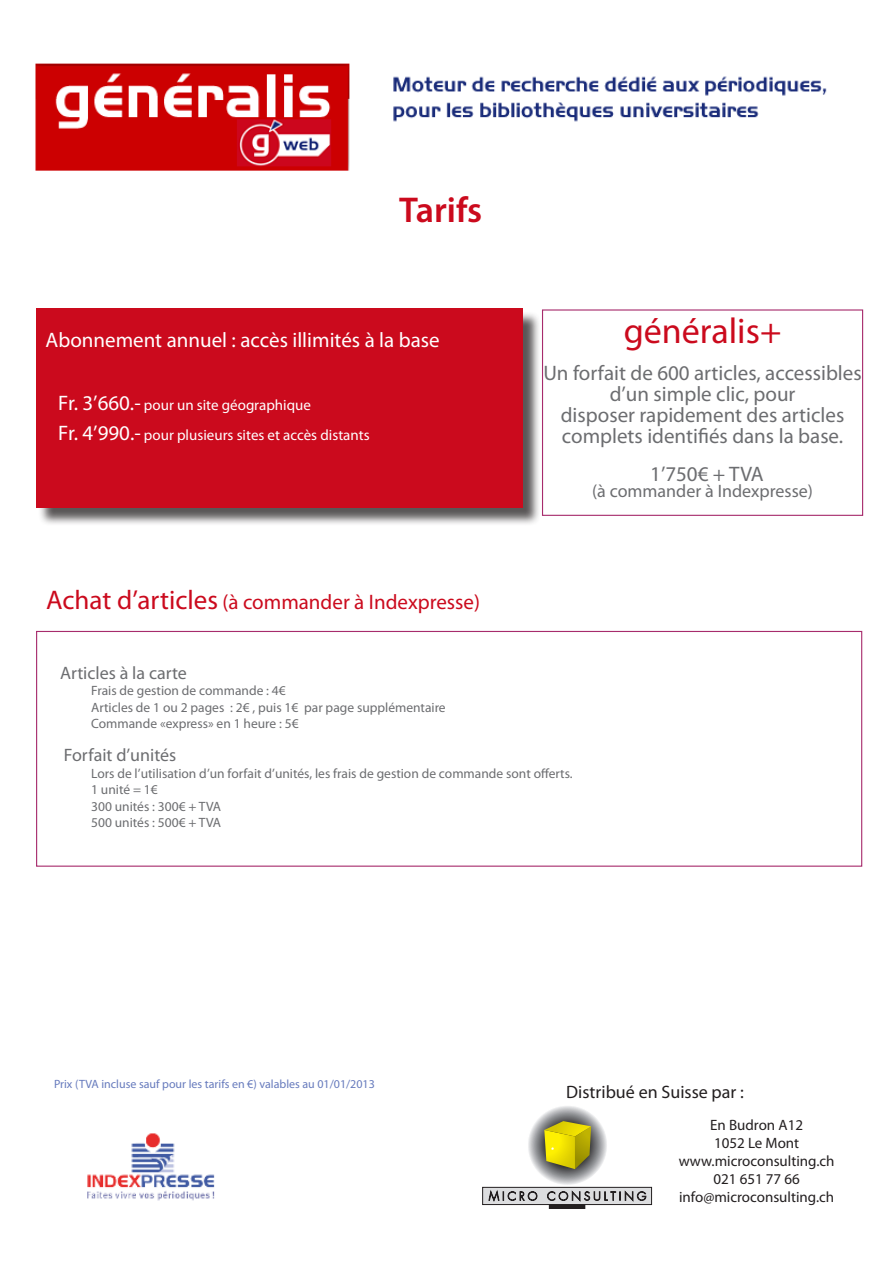
<style>
.page{position:relative;width:893px;height:1263px;background:#fff}
.page>*{position:absolute;margin:0;border:0;box-sizing:border-box;transform-origin:0 0}
.t1{font:36px "Myriad Pro";color:#cb0a1d}
.t2{font:600 36px "Myriad Pro";color:#cb0a1d}
.t3{font:21px/21px "Myriad Pro";color:#6c6d70;text-align:center}
.t4{font:21px "Myriad Pro";color:#cb0a1d}
.t5{font:21px "Myriad Pro";color:#fff}
.t6{font:18px "Myriad Pro";color:#6c6d70}
.t7{font:18px "Myriad Pro";color:#231f20}
.t8{font:15px "Myriad Pro";color:#231f20}
.t9{font:15px "Myriad Pro";color:#fff}
.t10{font:13.5px "Myriad Pro";color:#6c6d70}
.t11{font:12px "Myriad Pro";color:#677bbd}
.s1{font-size:21px}
.s2{font-size:27px}
</style>
<div class="page">
<img style="left:87px;top:1133px;width:128px;height:68px">
<img style="left:35px;top:63px;width:792px;height:108px">
<div style="left:38px;top:311px;width:503px;height:216px;background:#231f20;opacity:.75"></div>
<div style="left:36px;top:308px;width:486px;height:200px;background:#cb0a1d"></div>
<div style="left:36px;top:631px;width:826px;height:236px;border:1px solid #a72b6c"></div>
<div style="left:542px;top:309px;width:321px;height:207px;border:1px solid #a72b6c"></div>
<svg style="left:527px;top:1105px;width:80px;height:80px"></svg>
<svg style="left:544px;top:1121px;width:47px;height:48px"></svg>
<div style="left:549px;top:1204px;width:36px;height:5px;background:#231f20"></div>
<div style="left:482px;top:1187px;width:170px;height:18px;background:#dcdddf;border:1px solid #231f20"></div>
<svg style="left:489px;top:1191px;width:48px;height:10px"></svg>
<svg style="left:547px;top:1191px;width:99px;height:10px"></svg>
<p class="t2" style="left:399px;top:187px;width:85px">Tarifs</p>
<p class="t5" style="left:46px;top:327px;width:396px">Abonnement annuel : accès illimités à la base</p>
<p class="t9" style="left:58px;top:396px;width:254px"><span class="s1">Fr. 3’660.-</span> pour un site géographique</p>
<p class="t9" style="left:58px;top:426px;width:313px"><span class="s1">Fr. 4’990.-</span> pour plusieurs sites et accès distants</p>
<p class="t4" style="left:46px;top:589px;width:435px"><span class="s2">Achat d’articles</span> (à commander à Indexpresse)</p>
<p class="t1" style="left:624px;top:309px;width:159px">généralis+</p>
<p class="t3" style="left:543px;top:362px;width:320px">Un forfait de 600 articles, accessibles d’un simple clic, pour</p>
<p class="t3" style="left:561px;top:404px;width:285px;text-align:left">disposer rapidement des articles complets identifiés dans la base.</p>
<p class="t3" style="left:650px;top:463px;width:115px">1’750€ + TVA</p>
<p class="t6" style="left:592px;top:480px;width:222px">(à commander à Indexpresse)</p>
<p class="t6" style="left:60px;top:661px;width:128px">Articles à la carte</p>
<p class="t10" style="left:91px;top:682px;width:196px">Frais de gestion de commande : 4€</p>
<p class="t10" style="left:91px;top:699px;width:356px">Articles de 1 ou 2 pages : 2€ , puis 1€ par page supplémentaire</p>
<p class="t10" style="left:91px;top:715px;width:209px">Commande «express» en 1 heure : 5€</p>
<p class="t6" style="left:64px;top:744px;width:114px">Forfait d’unités</p>
<p class="t10" style="left:91px;top:765px;width:483px">Lors de l’utilisation d’un forfait d’unités, les frais de gestion de commande sont offerts.</p>
<p class="t10" style="left:91px;top:781px;width:68px">1 unité = 1€</p>
<p class="t10" style="left:91px;top:798px;width:131px">300 unités : 300€ + TVA</p>
<p class="t10" style="left:91px;top:814px;width:131px">500 unités : 500€ + TVA</p>
<p class="t11" style="left:54px;top:1076px;width:322px">Prix (TVA incluse sauf pour les tarifs en €) valables au 01/01/2013</p>
<p class="t7" style="left:566px;top:1080px;width:179px">Distribué en Suisse par :</p>
<p class="t8" style="left:710px;top:1116px;width:94px">En Budron A12</p>
<p class="t8" style="left:714px;top:1134px;width:87px">1052 Le Mont</p>
<p class="t8" style="left:679px;top:1152px;width:157px">www.microconsulting.ch</p>
<p class="t8" style="left:713px;top:1170px;width:88px">021 651 77 66</p>
<p class="t8" style="left:679px;top:1188px;width:157px">info@microconsulting.ch</p>
</div>
